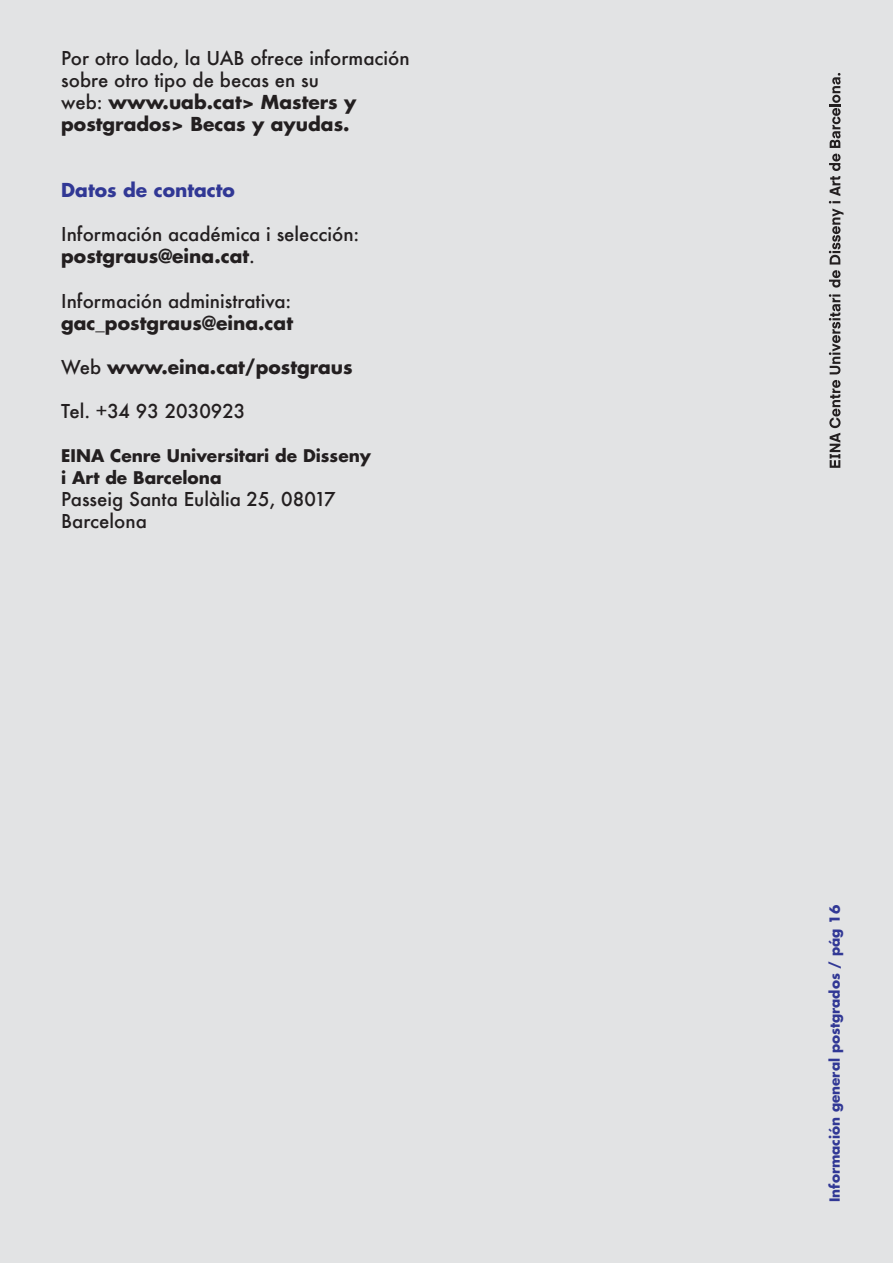
<style>
.page{position:relative;width:893px;height:1263px;background:#e2e3e4}
.page>*{position:absolute;margin:0;border:0;box-sizing:border-box;transform-origin:0 0}
.t1{font:500 18.75px/22px "Futura";color:#231f20}
.t2{font:700 18.75px/22px "Futura LT";color:#231f20}
.t3{font:700 18.75px "Futura LT";color:#313895}
.t4{font:700 16.95px/22px "Futura LT";color:#231f20}
.t5{font:700 13.65px "Futura LT";color:#313895}
.s1{font-family:"Futura";font-weight:500}
</style>
<div class="page">
<svg style="left:829px;top:380px;width:11px;height:88px"></svg>
<svg style="left:829px;top:294px;width:11px;height:80px"></svg>
<svg style="left:829px;top:154px;width:14px;height:134px"></svg>
<svg style="left:829px;top:73px;width:11px;height:75px"></svg>
<p class="t1" style="left:61px;top:46px;width:350px">Por otro lado, la UAB ofrece información sobre otro tipo de becas en su</p>
<p class="t2" style="left:61px;top:92px;width:297px"><span class="s1">web:</span> www.uab.cat&gt; Masters y postgrados&gt; Becas y ayudas.</p>
<p class="t3" style="left:61px;top:180px;width:175px">Datos de contacto</p>
<p class="t1" style="left:61px;top:223px;width:300px">Información académica i selección:</p>
<p class="t2" style="left:61px;top:246px;width:195px">postgraus@eina.cat<span class="s1">.</span></p>
<p class="t1" style="left:61px;top:289px;width:232px">Información administrativa:</p>
<p class="t2" style="left:61px;top:313px;width:233px">gac_postgraus@eina.cat</p>
<p class="t2" style="left:61px;top:357px;width:293px"><span class="s1">Web</span> www.eina.cat/postgraus</p>
<p class="t1" style="left:61px;top:400px;width:186px">Tel. +34 93 2030923</p>
<p class="t4" style="left:61px;top:446px;width:311px">EINA Cenre Universitari de Disseny i Art de Barcelona</p>
<p class="t1" style="left:61px;top:488px;width:276px">Passeig Santa Eulàlia 25, 08017<br>Barcelona</p>
<p class="t5" style="left:827px;top:1202px;width:298px;rotate:-90deg">Información general postgrados / pág 16</p>
</div>
